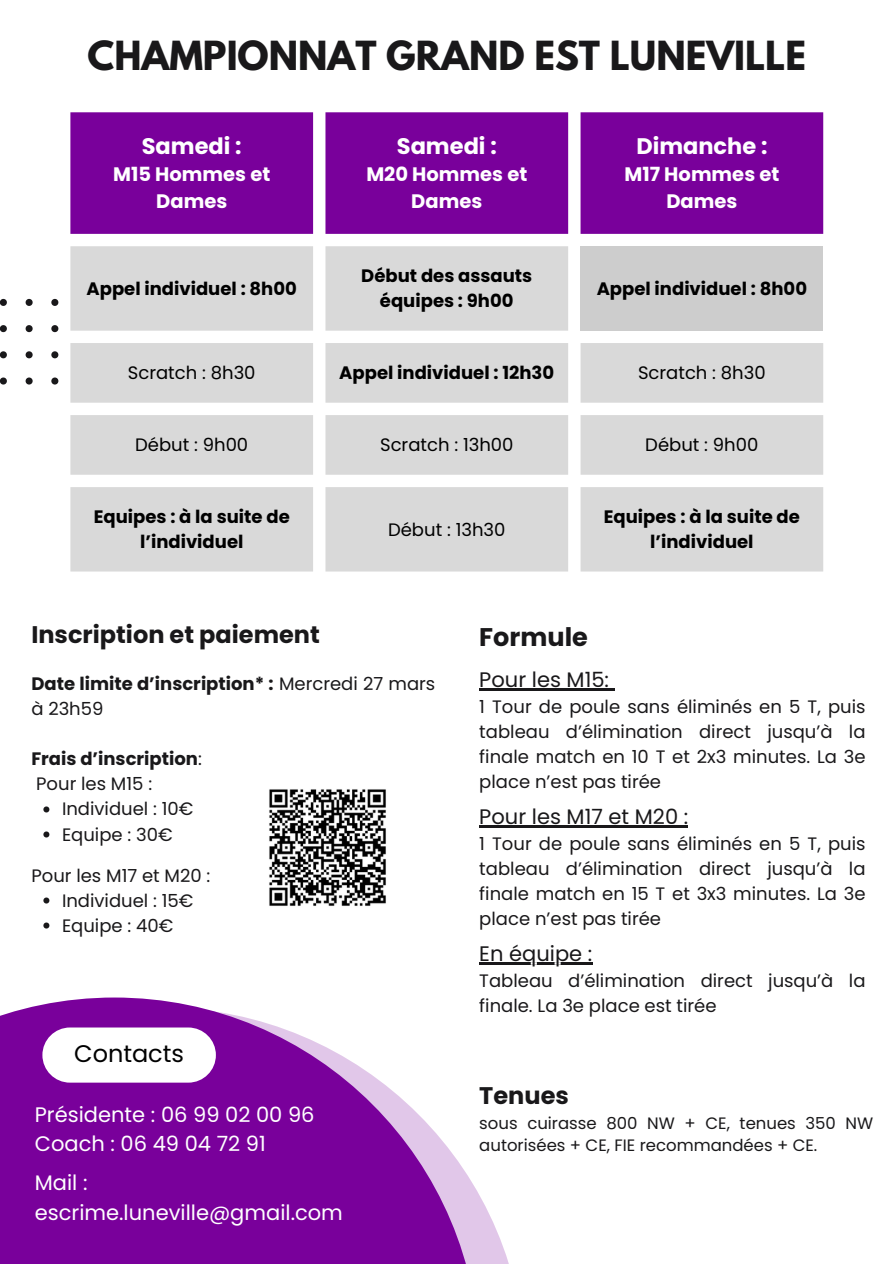
<style>
.page{position:relative;width:894px;height:1264px;background:#fff}
.page>*{position:absolute;margin:0;border:0;box-sizing:border-box;transform-origin:0 0}
.t1{font:700 35.55px "League Spartan";color:#19181a}
.t2{font:700 25.5px "Poppins";color:#19181a}
.t3{font:700 24px "Poppins";color:#19181a}
.t4{font:24px "Poppins";color:#000}
.t5{font:700 22.5px "Poppins";color:#fff}
.t6{font:21px/29.4px "Poppins";color:#fff}
.t7{font:21px "Poppins";color:#19181a}
.t8{font:700 19.5px/27px "Poppins";color:#fff;text-align:center}
.t9{font:18px/25px "Poppins";color:#19181a;text-align:justify}
.t10{font:700 18px/24.8px "Poppins";color:#000;text-align:center}
.t11{font:18px "Poppins";color:#000}
.t12{font:700 18px/25px "Poppins";color:#19181a}
.t13{font:16.5px/22.5px "Poppins";color:#19181a}
.s1{font-weight:400}
</style>
<div class="page">
<svg style="left:479px;top:1195px;width:30px;height:68px;fill:#e1c7e9"></svg>
<svg style="left:0;top:997px;width:479px;height:266px;fill:#79009b"></svg>
<svg style="left:0;top:299px;width:7px;height:7px"></svg>
<svg style="left:26px;top:299px;width:7px;height:7px"></svg>
<svg style="left:51px;top:299px;width:7px;height:7px"></svg>
<svg style="left:0;top:325px;width:7px;height:7px"></svg>
<svg style="left:26px;top:325px;width:7px;height:7px"></svg>
<svg style="left:51px;top:325px;width:7px;height:7px"></svg>
<svg style="left:0;top:351px;width:7px;height:7px"></svg>
<svg style="left:26px;top:351px;width:7px;height:7px"></svg>
<svg style="left:51px;top:351px;width:7px;height:7px"></svg>
<svg style="left:0;top:377px;width:7px;height:7px"></svg>
<svg style="left:26px;top:377px;width:7px;height:7px"></svg>
<svg style="left:51px;top:377px;width:7px;height:7px"></svg>
<div style="left:42px;top:1027px;width:174px;height:55px;background:#fff;border-radius:28px"></div>
<div style="left:70px;top:112px;width:753px;height:122px;background:#79009b"></div>
<svg style="left:70px;top:246px;width:753px;height:325px;fill:#d9d9d9"></svg>
<div style="left:580px;top:246px;width:243px;height:85px;background:#cdcdcd"></div>
<svg style="left:43px;top:806px;width:6px;height:6px"></svg>
<svg style="left:43px;top:831px;width:6px;height:6px"></svg>
<svg style="left:43px;top:897px;width:6px;height:6px"></svg>
<svg style="left:43px;top:922px;width:6px;height:6px"></svg>
<img style="left:269px;top:789px;width:117px;height:117px">
<hr style="left:479px;top:688px;width:125px;height:2px;background:#19181a">
<svg style="left:604px;top:688px;width:10px;height:2px"></svg>
<hr style="left:479px;top:825px;width:209px;height:2px;background:#19181a">
<hr style="left:479px;top:962px;width:113px;height:2px;background:#19181a">
<p class="t1" style="left:88px;top:38px;width:719px">CHAMPIONNAT GRAND EST LUNEVILLE</p>
<p class="t5" style="left:142px;top:130px;width:101px">Samedi :</p>
<p class="t8" style="left:113px;top:160px;width:158px">M15 Hommes et<br>Dames</p>
<p class="t10" style="left:86px;top:276px;width:212px">Appel individuel : 8h00</p>
<p class="t5" style="left:397px;top:130px;width:101px">Samedi :</p>
<p class="t8" style="left:366px;top:160px;width:162px">M20 Hommes et<br>Dames</p>
<p class="t10" style="left:361px;top:263px;width:172px">Début des assauts équipes : 9h00</p>
<p class="t5" style="left:636px;top:130px;width:132px">Dimanche :</p>
<p class="t8" style="left:624px;top:160px;width:156px">M17 Hommes et<br>Dames</p>
<p class="t10" style="left:596px;top:276px;width:212px">Appel individuel : 8h00</p>
<p class="t11" style="left:128px;top:360px;width:129px">Scratch : 8h30</p>
<p class="t10" style="left:339px;top:360px;width:216px">Appel individuel : 12h30</p>
<p class="t11" style="left:638px;top:360px;width:129px">Scratch : 8h30</p>
<p class="t11" style="left:135px;top:432px;width:115px">Début : 9h00</p>
<p class="t11" style="left:380px;top:432px;width:135px">Scratch : 13h00</p>
<p class="t11" style="left:645px;top:432px;width:115px">Début : 9h00</p>
<p class="t10" style="left:94px;top:504px;width:197px">Equipes : à la suite de l’individuel</p>
<p class="t11" style="left:388px;top:516px;width:119px">Début : 13h30</p>
<p class="t10" style="left:603px;top:504px;width:197px">Equipes : à la suite de l’individuel</p>
<p class="t3" style="left:31px;top:618px;width:290px">Inscription et paiement</p>
<h2 class="t12" style="left:31px;top:671px;width:405px">Date limite d’inscription* : <span class="s1">Mercredi 27 mars à 23h59</span></h2>
<p class="t12" style="left:31px;top:746px;width:172px">Frais d’inscription<span class="s1">:</span></p>
<p class="t9" style="left:36px;top:771px;width:117px">Pour les M15 :</p>
<p class="t9" style="left:62px;top:796px;width:133px">Individuel : 10€</p>
<p class="t9" style="left:62px;top:821px;width:112px">Equipe : 30€</p>
<p class="t9" style="left:31px;top:862px;width:180px">Pour les M17 et M20 :</p>
<p class="t9" style="left:62px;top:887px;width:133px">Individuel : 15€</p>
<p class="t9" style="left:62px;top:912px;width:113px">Equipe : 40€</p>
<h1 class="t4" style="left:74px;top:1037px;width:111px">Contacts</h1>
<h2 class="t6" style="left:35px;top:1099px;width:281px">Présidente : 06 99 02 00 96<br>Coach : 06 49 04 72 91</h2>
<p class="t6" style="left:35px;top:1168px;width:309px">Mail : escrime.luneville@gmail.com</p>
<p class="t2" style="left:479px;top:619px;width:110px">Formule</p>
<p class="t7" style="left:479px;top:664px;width:131px">Pour les M15:</p>
<p class="t9" style="left:479px;top:694px;width:387px">1 Tour de poule sans éliminés en 5 T, puis tableau d’élimination direct jusqu’à la finale match en 10 T et 2x3 minutes. La 3e place n’est pas tirée</p>
<p class="t7" style="left:479px;top:801px;width:210px">Pour les M17 et M20 :</p>
<p class="t9" style="left:479px;top:831px;width:387px">1 Tour de poule sans éliminés en 5 T, puis tableau d’élimination direct jusqu’à la finale match en 15 T et 3x3 minutes. La 3e place n’est pas tirée</p>
<h3 class="t7" style="left:479px;top:938px;width:114px">En équipe :</h3>
<h4 class="t9" style="left:479px;top:968px;width:387px">Tableau d’élimination direct jusqu’à la finale. La 3e place est tirée</h4>
<h4 class="t3" style="left:479px;top:1078px;width:91px">Tenues</h4>
<p class="t13" style="left:479px;top:1111px;width:395px">sous cuirasse 800 NW + CE, tenues 350 NW autorisées + CE, FIE recommandées + CE.</p>
</div>
